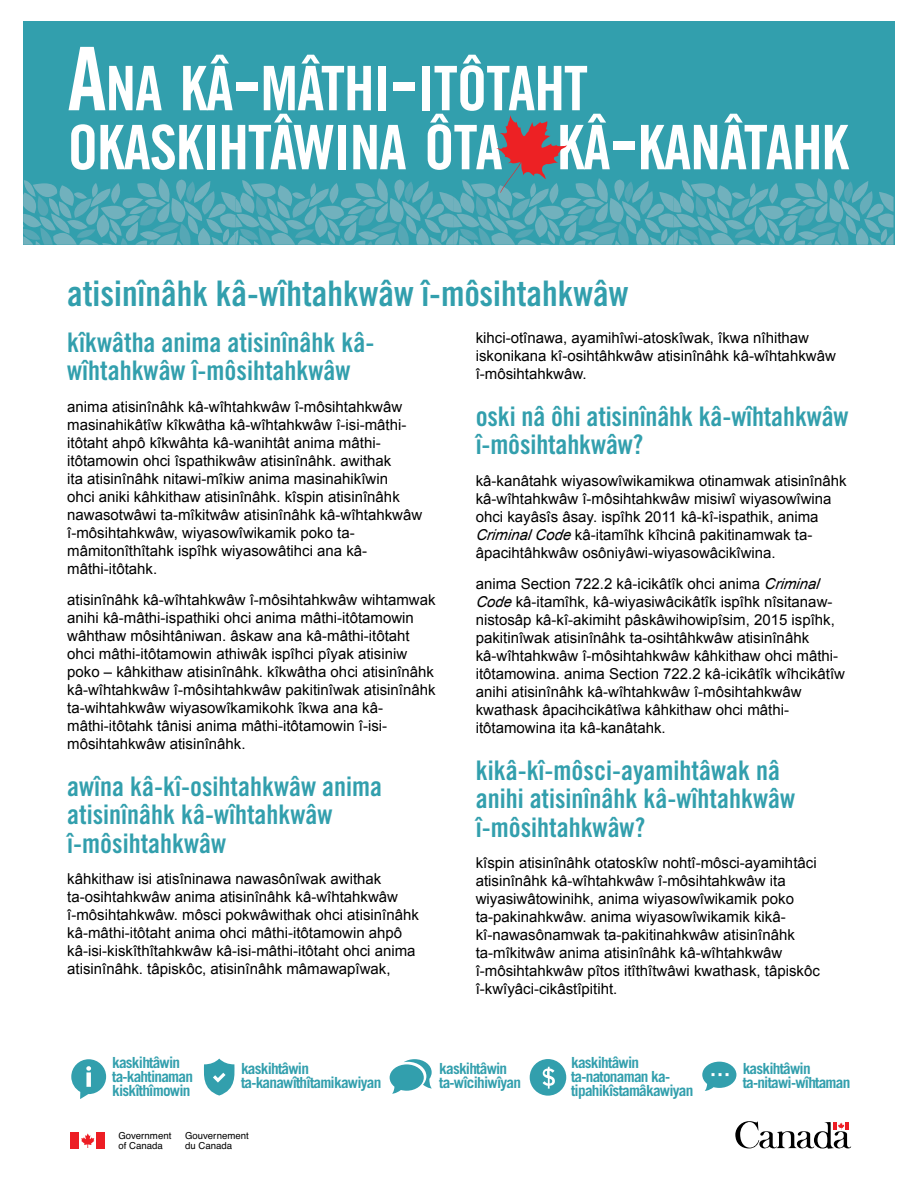
<style>
.page{position:relative;width:918px;height:1188px;background:#fff}
.page>*{position:absolute;margin:0;border:0;box-sizing:border-box;transform-origin:0 0}
.t1{font:61.5px/58.9px "Trade Gothic LT Std Bd Cn 20";letter-spacing:-.015em;color:#fff}
.t2{font:35.25px "Trade Gothic LT Std Bd Cn 20";color:#329fad}
.t3{font:27px/28.5px "Trade Gothic LT Std Bd Cn 20";color:#329fad}
.t4{font:700 15.3px/13.8px "Trade Gothic LT Std";letter-spacing:-.05em;color:#329fad}
.t5{font:15px/18px "Arial";color:#000}
.t6{font:9.6px/9.6px "Helvetica";color:#000}
.s1{font-size:87.9px}
.s2{font-style:italic}
</style>
<div class="page">
<div style="left:23px;top:21px;width:872px;height:224px;background:#329fad"></div>
<div style="left:71px;top:1132px;width:8px;height:17px;background:#ed1d24"></div>
<div style="left:97px;top:1132px;width:8px;height:17px;background:#ed1d24"></div>
<svg style="left:81px;top:1133px;width:13px;height:15px"></svg>
<svg style="left:735px;top:1121px;width:116px;height:28px"></svg>
<svg style="left:71px;top:1059px;width:35px;height:40px"></svg>
<svg style="left:203px;top:1059px;width:32px;height:37px"></svg>
<svg style="left:390px;top:1059px;width:42px;height:35px"></svg>
<svg style="left:702px;top:1062px;width:34px;height:29px"></svg>
<svg style="left:530px;top:1059px;width:36px;height:37px"></svg>
<svg style="left:23px;top:115px;width:871px;height:130px"></svg>
<h1 class="t1" style="left:68px;top:58px;width:783px"><span class="s1">A</span>NA KÂ<span class="s1">-</span>MÂTHI<span class="s1">-</span>ITÔTAHT<br>OKASKIHTÂWINA ÔTA KÂ<span class="s1">-</span>KANÂTAHK</h1>
<h2 class="t2" style="left:67px;top:272px;width:563px">atisinînâhk kâ-wîhtahkwâw î-môsihtahkwâw</h2>
<h3 class="t3" style="left:67px;top:328px;width:309px">kîkwâtha anima atisinînâhk kâ&shy;wîhtahkwâw î-môsihtahkwâw</h3>
<p class="t5" style="left:67px;top:398px;width:357px">anima atisinînâhk kâ-wîhtahkwâw î-môsihtahkwâw masinahikâtîw kîkwâtha kâ-wîhtahkwâw î-isi-mâthi&shy;itôtaht ahpô kîkwâhta kâ-wanihtât anima mâthi&shy;itôtamowin ohci îspathikwâw atisinînâhk. awithak<br>ita atisinînâhk nitawi-mîkiw anima masinahikîwin<br>ohci aniki kâhkithaw atisinînâhk. kîspin atisinînâhk nawasotwâwi ta-mîkitwâw atisinînâhk kâ-wîhtahkwâw î-môsihtahkwâw, wiyasowîwikamik poko ta&shy;mâmitonîthîtahk ispîhk wiyasowâtihci ana kâ&shy;mâthi-itôtahk.</p>
<p class="t5" style="left:67px;top:591px;width:370px">atisinînâhk kâ-wîhtahkwâw î-môsihtahkwâw wihtamwak anihi kâ-mâthi-ispathiki ohci anima mâthi-itôtamowin wâhthaw môsihtâniwan. âskaw ana kâ-mâthi-itôtaht ohci mâthi-itôtamowin athiwâk ispîhci pîyak atisiniw poko – kâhkithaw atisinînâhk. kîkwâtha ohci atisinînâhk kâ-wîhtahkwâw î-môsihtahkwâw pakitinîwak atisinînâhk ta-wihtahkwâw wiyasowîkamikohk îkwa ana kâ&shy;mâthi-itôtahk tânisi anima mâthi-itôtamowin î-isi&shy;môsihtahkwâw atisinînâhk.</p>
<h3 class="t3" style="left:67px;top:772px;width:316px">awîna kâ-kî-osihtahkwâw anima atisinînâhk kâ-wîhtahkwâw î-môsihtahkwâw</h3>
<p class="t5" style="left:67px;top:870px;width:353px">kâhkithaw isi atisîninawa nawasônîwak awithak ta-osihtahkwâw anima atisinînâhk kâ-wîhtahkwâw î-môsihtahkwâw. môsci pokwâwithak ohci atisinînâhk kâ-mâthi-itôtaht anima ohci mâthi-itôtamowin ahpô kâ-isi-kiskîthîtahkwâw kâ-isi-mâthi-itôtaht ohci anima atisinînâhk. tâpiskôc, atisinînâhk mâmawapîwak,</p>
<p class="t5" style="left:476px;top:329px;width:362px">kihci-otînawa, ayamihîwi-atoskîwak, îkwa nîhithaw iskonikana kî-osihtâhkwâw atisinînâhk kâ-wîhtahkwâw î-môsihtahkwâw.</p>
<h3 class="t3" style="left:476px;top:402px;width:374px">oski nâ ôhi atisinînâhk kâ-wîhtahkwâw î-môsihtahkwâw?</h3>
<p class="t5" style="left:476px;top:472px;width:372px">kâ-kanâtahk wiyasowîwikamikwa otinamwak atisinînâhk kâ-wîhtahkwâw î-môsihtahkwâw misiwî wiyasowîwina ohci kayâsîs âsay. ispîhk 2011 kâ-kî-ispathik, anima <span class="s2">Criminal Code</span> kâ-itamîhk kîhcinâ pakitinamwak ta&shy;âpacihtâhkwâw osôniyâwi-wiyasowâcikîwina.</p>
<p class="t5" style="left:476px;top:575px;width:371px">anima Section 722.2 kâ-icikâtîk ohci anima <span class="s2">Criminal Code</span> kâ-itamîhk, kâ-wiyasiwâcikâtîk ispîhk nîsitanaw&shy;nistosâp kâ-kî-akimiht pâskâwihowipîsim, 2015 ispîhk, pakitinîwak atisinînâhk ta-osihtâhkwâw atisinînâhk kâ-wîhtahkwâw î-môsihtahkwâw kâhkithaw ohci mâthi&shy;itôtamowina. anima Section 722.2 kâ-icikâtîk wîhcikâtîw anihi atisinînâhk kâ-wîhtahkwâw î-môsihtahkwâw kwathask âpacihcikâtîwa kâhkithaw ohci mâthi&shy;itôtamowina ita kâ-kanâtahk.</p>
<h3 class="t3" style="left:476px;top:756px;width:321px">kikâ-kî-môsci-ayamihtâwak nâ anihi atisinînâhk kâ-wîhtahkwâw î-môsihtahkwâw?</h3>
<p class="t5" style="left:476px;top:854px;width:346px">kîspin atisinînâhk otatoskîw nohtî-môsci-ayamihtâci atisinînâhk kâ-wîhtahkwâw î-môsihtahkwâw ita wiyasiwâtowinihk, anima wiyasowîwikamik poko ta-pakinahkwâw. anima wiyasowîwikamik kikâ&shy;kî-nawasônamwak ta-pakitinahkwâw atisinînâhk ta-mîkitwâw anima atisinînâhk kâ-wîhtahkwâw î-môsihtahkwâw pîtos itîthîtwâwi kwathask, tâpiskôc î-kwîyâci-cikâstîpitiht.</p>
<p class="t4" style="left:112px;top:1056px;width:82px">kaskihtâwin ta-kahtinaman kiskîthîmowin</p>
<p class="t4" style="left:241px;top:1062px;width:142px">kaskihtâwin ta-kanawîthîtamikawiyan</p>
<p class="t4" style="left:439px;top:1062px;width:83px">kaskihtâwin ta-wîcihiwîyan</p>
<p class="t4" style="left:571px;top:1056px;width:124px">kaskihtâwin ta-natonaman ka&shy;tipahikîstamâkawiyan</p>
<p class="t4" style="left:743px;top:1062px;width:109px">kaskihtâwin ta-nitawi-wîhtaman</p>
<p class="t6" style="left:118px;top:1131px;width:54px">Government of Canada</p>
<p class="t6" style="left:185px;top:1131px;width:65px">Gouvernement du Canada</p>
</div>
